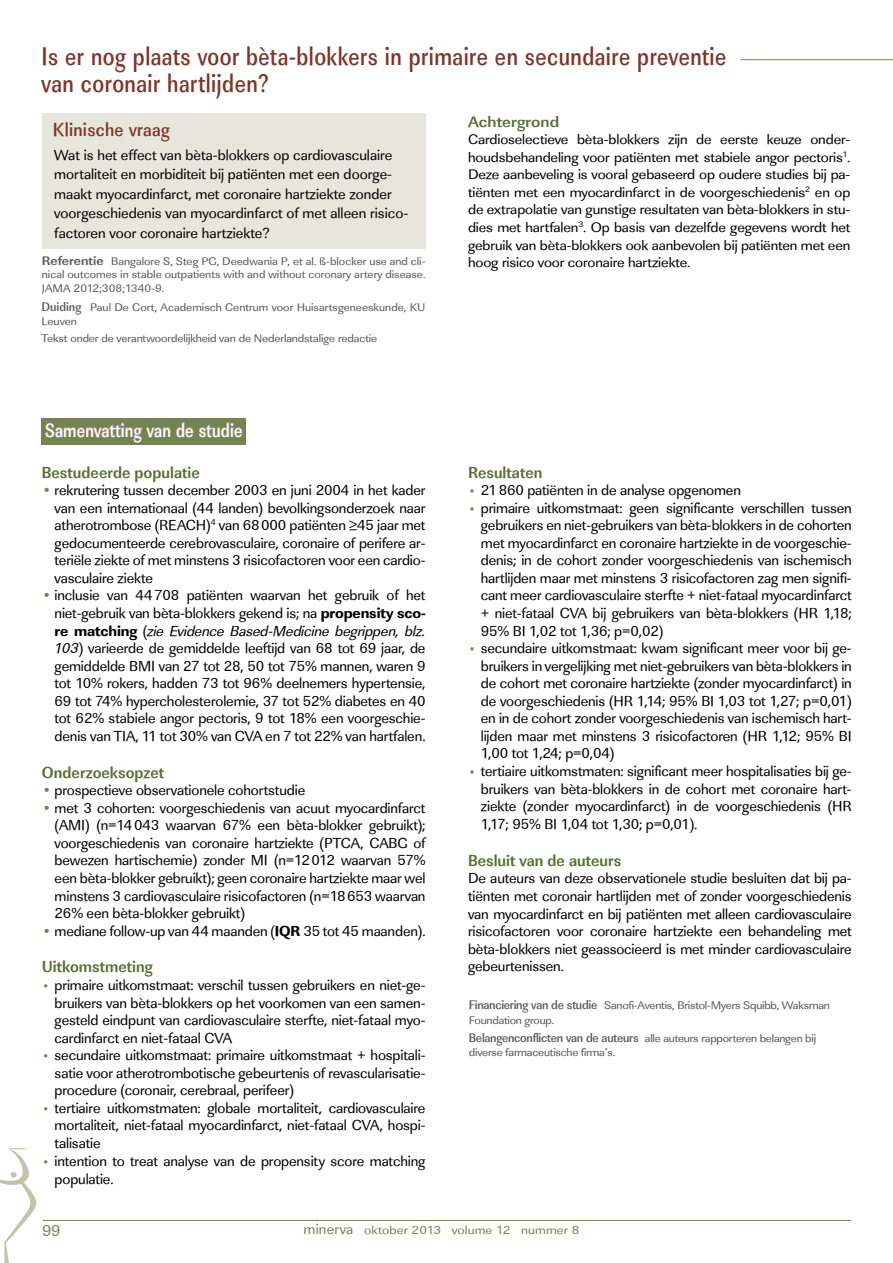
<style>
.page{position:relative;width:893px;height:1263px;background:#fff}
.page>*{position:absolute;margin:0;border:0;box-sizing:border-box;transform-origin:0 0}
.t1{font:500 26.4px/27px "Linear Std Nr";letter-spacing:.02em;color:#7d3629;scale:.91 1}
.t2{font:500 19.8px "Linear Std Nr";letter-spacing:.015em;color:#fff;scale:.91 1}
.t3{font:500 19.5px "Linear Std Nr";letter-spacing:.015em;color:#7d3629}
.t4{font:700 16.5px "Linear Std Cd";color:#587037}
.t5{font:16.5px "Linear Std";color:#748351}
.t6{font:700 15.6px "Linear Std";color:#587037;scale:1.05 1}
.t7{font:15px/17.5px "Linear Std";letter-spacing:-.01em;color:#000;text-align:justify}
.t8{font:14.25px/17.5px "Linear Std";letter-spacing:-.01em;color:#000;text-align:justify;scale:1.05 1}
.t9{font:12.15px "Linear Std";letter-spacing:.01em;color:#748351;scale:1.11 1}
.t10{font:11.4px/13.5px "Linear Std";letter-spacing:-.01em;color:#58595b;scale:1.05 1}
.s1{font-weight:700;font-size:12.9px}
.s2{font-family:"Linear Std Nr";font-weight:500;font-size:12.9px}
.s3{color:#748351}
.s4{font-family:"Linear Std Xbold"}
.s5{font-style:italic}
.s6{font-size:12px;color:#748351}
.s7{font-size:15px}
</style>
<div class="page">
<hr style="left:43px;top:1220px;width:808px;height:1px;background:#748351">
<div style="left:42px;top:114px;width:384px;height:135px;background:#e6e6dd"></div>
<div style="left:42px;top:419px;width:204px;height:26px;background:#748351"></div>
<svg style="left:45px;top:422px;width:198px;height:21px"></svg>
<hr style="left:741px;top:59px;width:152px;height:1px;background:#874632">
<svg style="left:0;top:1148px;width:37px;height:115px"></svg>
<h1 class="t1" style="left:42px;top:43px;width:754px">Is er nog plaats voor bèta-blokkers in primaire en secundaire preventie van coronair hartlijden?</h1>
<p class="t6" style="left:468px;top:112px;width:88px">Achtergrond</p>
<p class="t8" style="left:468px;top:131px;width:366px">Cardioselectieve bèta-blokkers zijn de eerste keuze onder&shy;houdsbehandeling voor patiënten met stabiele angor pectoris<sup>1</sup>.<br>Deze aanbeveling is vooral gebaseerd op oudere studies bij pa&shy;tiënten met een myocardinfarct in de voorgeschiedenis<sup>2</sup> en op de extrapolatie van gunstige resultaten van bèta-blokkers in stu&shy;dies met hartfalen<sup>3</sup>. Op basis van dezelfde gegevens wordt het gebruik van bèta-blokkers ook aanbevolen bij patiënten met een hoog risico voor coronaire hartziekte.</p>
<h3 class="t3" style="left:53px;top:118px;width:119px">Klinische vraag</h3>
<p class="t7" style="left:54px;top:145px;width:355px;line-height:19.5px;text-align:left">Wat is het effect van bèta-blokkers op cardiovasculaire mortaliteit en morbiditeit bij patiënten met een doorge&shy;maakt myocardinfarct, met coronaire hartziekte zonder voorgeschiedenis van myocardinfarct of met alleen risico&shy;factoren voor coronaire hartziekte?</p>
<p class="t10" style="left:42px;top:254px;width:367px;text-align:justify"><span class="s1">Referentie</span> Bangalore S, Steg PG, Deedwania P, et al. ß-blocker use and cli&shy;nical outcomes in stable outpatients with and without coronary artery disease.<br>JAMA 2012;308;1340-9.</p>
<p class="t10" style="left:42px;top:301px;width:367px"><span class="s2">Duiding</span> Paul De Cort, Academisch Centrum voor Huisartsgeneeskunde, KU<br>Leuven</p>
<p class="t10" style="left:41px;top:331px;width:321px">Tekst onder de verantwoordelijkheid van de Nederlandstalige redactie</p>
<h2 class="t2" style="left:45px;top:418px;width:219px">Samenvatting van de studie</h2>
<p class="t4" style="left:42px;top:462px;width:159px">Bestudeerde populatie</p>
<p class="t7" style="left:55px;top:481px;width:372px;text-indent:-13px"><span class="s3">•</span> rekrutering tussen december 2003 en juni 2004 in het kader van een internationaal (44 landen) bevolkingsonderzoek naar atherotrombose (REACH)<sup>4</sup> van 68000 patiënten ≥45 jaar met gedocumenteerde cerebrovasculaire, coronaire of perifere ar&shy;teriële ziekte of met minstens 3 risicofactoren voor een cardio&shy;vasculaire ziekte</p>
<p class="t7" style="left:55px;top:587px;width:372px;text-indent:-13px"><span class="s3">•</span> inclusie van 44708 patiënten waarvan het gebruik of het niet-gebruik van bèta-blokkers gekend is; na <span class="s4">propensity sco&shy;re matching</span> (<span class="s5">zie Evidence Based-Medicine begrippen, blz.<br>103</span>) varieerde de gemiddelde leeftijd van 68 tot 69 jaar, de gemiddelde BMI van 27 tot 28, 50 tot 75% mannen, waren 9 tot 10% rokers, hadden 73 tot 96% deelnemers hypertensie, 69 tot 74% hypercholesterolemie, 37 tot 52% diabetes en 40 tot 62% stabiele angor pectoris, 9 tot 18% een voorgeschie&shy;denis van TIA, 11 tot 30% van CVA en 7 tot 22% van hartfalen.</p>
<p class="t4" style="left:42px;top:762px;width:124px">Onderzoeksopzet</p>
<p class="t7" style="left:42px;top:782px;width:265px"><span class="s3">•</span> prospectieve observationele cohortstudie</p>
<p class="t7" style="left:55px;top:799px;width:372px;text-indent:-13px"><span class="s3">•</span> met 3 cohorten: voorgeschiedenis van acuut myocardinfarct (AMI) (n=14043 waarvan 67% een bèta-blokker gebruikt); voorgeschiedenis van coronaire hartziekte (PTCA, CABG of bewezen hartischemie) zonder MI (n=12012 waarvan 57% een bèta-blokker gebruikt); geen coronaire hartziekte maar wel minstens 3 cardiovasculaire risicofactoren (n=18653 waarvan 26% een bèta-blokker gebruikt)</p>
<p class="t7" style="left:42px;top:922px;width:385px"><span class="s3">•</span> mediane follow-up van 44 maanden (<span class="s4">IQR</span> 35 tot 45 maanden).</p>
<p class="t4" style="left:42px;top:957px;width:112px">Uitkomstmeting</p>
<p class="t7" style="left:55px;top:976px;width:372px;text-indent:-13px"><span class="s6">•</span> primaire uitkomstmaat: verschil tussen gebruikers en niet-ge&shy;bruikers van bèta-blokkers op het voorkomen van een samen&shy;gesteld eindpunt van cardiovasculaire sterfte, niet-fataal myo&shy;cardinfarct en niet-fataal CVA</p>
<p class="t7" style="left:55px;top:1046px;width:372px;text-indent:-13px"><span class="s6">•</span> secundaire uitkomstmaat: primaire uitkomstmaat + hospitali&shy;satie voor atherotrombotische gebeurtenis of revascularisatie&shy;procedure (coronair, cerebraal, perifeer)</p>
<p class="t7" style="left:55px;top:1099px;width:372px;text-indent:-13px"><span class="s6">•</span> tertiaire uitkomstmaten: globale mortaliteit, cardiovasculaire mortaliteit, niet-fataal myocardinfarct, niet-fataal CVA, hospi&shy;talisatie</p>
<p class="t7" style="left:55px;top:1152px;width:372px;line-height:18px;text-indent:-13px"><span class="s6">•</span> intention to treat analyse van de propensity score matching populatie.</p>
<p class="t4" style="left:468px;top:462px;width:76px">Resultaten</p>
<p class="t7" style="left:468px;top:481px;width:274px"><span class="s6">•</span> 21860 patiënten in de analyse opgenomen</p>
<p class="t7" style="left:481px;top:499px;width:372px;text-indent:-13px"><span class="s6">•</span> primaire uitkomstmaat: geen significante verschillen tussen gebruikers en niet-gebruikers van bèta-blokkers in de cohorten met myocardinfarct en coronaire hartziekte in de voorgeschie&shy;denis; in de cohort zonder voorgeschiedenis van ischemisch hartlijden maar met minstens 3 risicofactoren zag men signifi&shy;cant meer cardiovasculaire sterfte + niet-fataal myocardinfarct + niet-fataal CVA bij gebruikers van bèta-blokkers (HR 1,18; 95% BI 1,02 tot 1,36; p=0,02)</p>
<p class="t7" style="left:481px;top:639px;width:372px;text-indent:-13px"><span class="s6">•</span> secundaire uitkomstmaat: kwam significant meer voor bij ge&shy;bruikers in vergelijking met niet-gebruikers van bèta-blokkers in de cohort met coronaire hartziekte (zonder myocardinfarct) in de voorgeschiedenis (HR 1,14; 95% BI 1,03 tot 1,27; p=0,01) en in de cohort zonder voorgeschiedenis van ischemisch hart&shy;lijden maar met minstens 3 risicofactoren (HR 1,12; 95% BI 1,00 tot 1,24; p=0,04)</p>
<p class="t7" style="left:481px;top:762px;width:372px;text-indent:-13px"><span class="s6">•</span> tertiaire uitkomstmaten: significant meer hospitalisaties bij ge&shy;bruikers van bèta-blokkers in de cohort met coronaire hart&shy;ziekte (zonder myocardinfarct) in de voorgeschiedenis (HR 1,17; 95% BI 1,04 tot 1,30; p=0,01).</p>
<p class="t4" style="left:468px;top:850px;width:155px">Besluit van de auteurs</p>
<p class="t7" style="left:468px;top:870px;width:385px">De auteurs van deze observationele studie besluiten dat bij pa&shy;tiënten met coronair hartlijden met of zonder voorgeschiedenis van myocardinfarct en bij patiënten met alleen cardiovasculaire risicofactoren voor coronaire hartziekte een behandeling met bèta-blokkers niet geassocieerd is met minder cardiovasculaire gebeurtenissen.</p>
<p class="t10" style="left:469px;top:998px;width:345px;line-height:15px"><span class="s2">Financiering van de studie</span> Sanofi-Aventis, Bristol-Myers Squibb, Waksman<br>Foundation group.</p>
<p class="t10" style="left:469px;top:1032px;width:332px"><span class="s2">Belangenconflicten van de auteurs</span> alle auteurs rapporteren belangen bij diverse farmaceutische firma’s.</p>
<p class="t5" style="left:42px;top:1220px;width:20px">99</p>
<p class="t9" style="left:304px;top:1223px;width:250px"><span class="s7">minerva</span> oktober 2013 volume 12 nummer 8</p>
</div>
